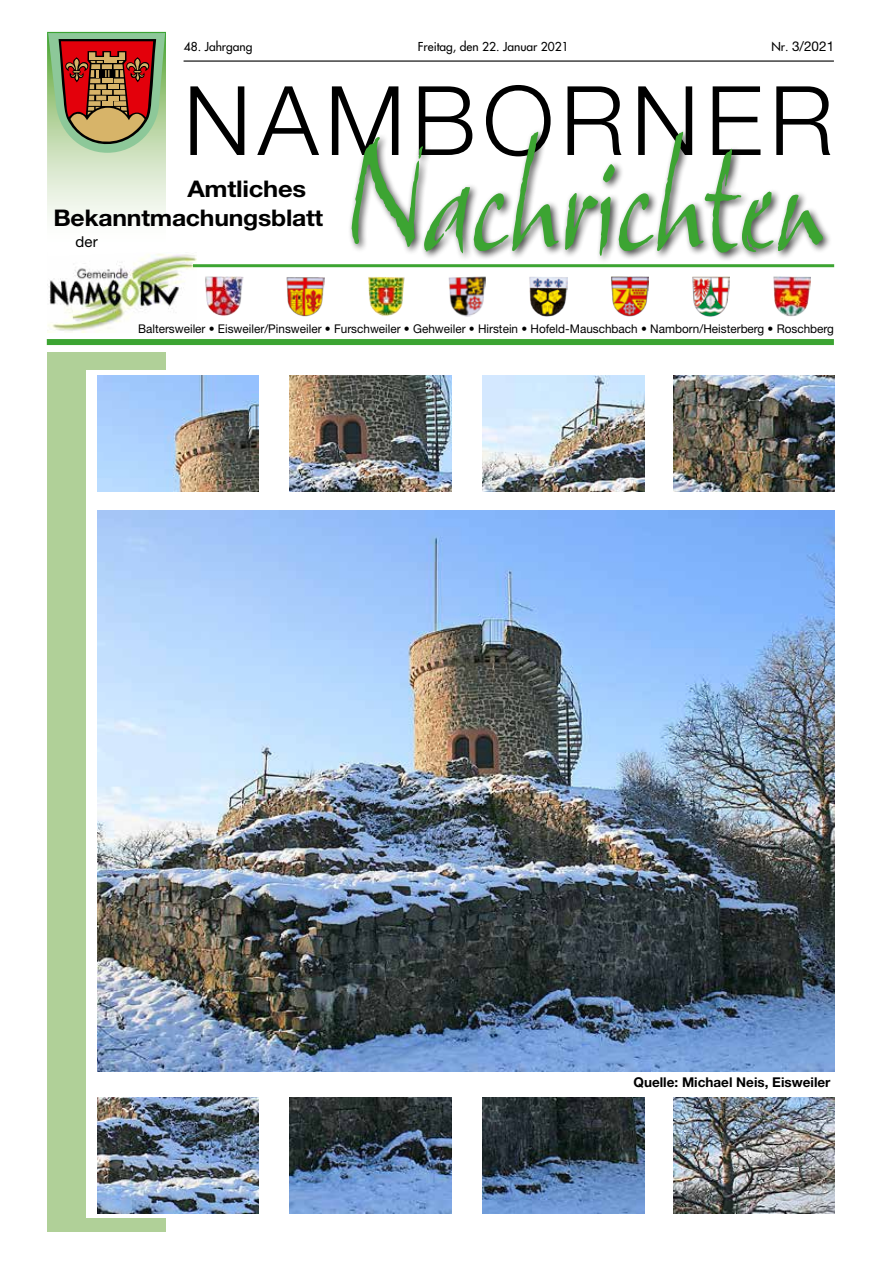
<style>
.page{position:relative;width:881px;height:1263px;background:#fff}
.page>*{position:absolute;margin:0;border:0;box-sizing:border-box;transform-origin:0 0}
.t1{font:166.5px "Samuel ITC";letter-spacing:-.02em;color:#3ca432;scale:.75 1}
.t2{font:300 96px "Helvetica Neue LT";letter-spacing:.07em;color:#000}
.t3{font:700 22.95px/28.5px "Helvetica Neue LT";letter-spacing:-.01em;color:#000;scale:1.11 1}
.t4{font:15px "Helvetica Neue LT";color:#000}
.t5{font:700 13.5px "Helvetica Neue LT";color:#000}
.t6{font:13.5px "Helvetica Neue LT";color:#000}
.t7{font:12px "Helvetica Neue LT";color:#000}
.t8{font:12px "Futura LT";color:#000}
.s1{font-family:"Futura LT";font-size:12px}
</style>
<div class="page">
<img style="left:47px;top:254px;width:149px;height:78px">
<div style="left:47px;top:352px;width:119px;height:879px;background:#b0d098"></div>
<img style="left:205px;top:276px;width:38px;height:40px">
<img style="left:286px;top:277px;width:38px;height:40px">
<img style="left:368px;top:277px;width:37px;height:39px">
<img style="left:448px;top:276px;width:38px;height:41px">
<img style="left:529px;top:277px;width:38px;height:40px">
<img style="left:611px;top:276px;width:37px;height:41px">
<img style="left:692px;top:276px;width:37px;height:41px">
<img style="left:773px;top:276px;width:37px;height:41px">
<hr style="left:193px;top:264px;width:640px;height:3px;background:#3ca432">
<div style="left:47px;top:339px;width:786px;height:6px;background:#3ca432"></div>
<hr style="left:183px;top:60px;width:650px;height:2px;background:#000">
<div style="left:347px;top:128px;width:485px;height:137px;background:#000;opacity:.75"></div>
<div style="left:87px;top:370px;width:746px;height:847px;background:#fff"></div>
<svg style="left:47px;top:32px;width:119px;height:225px"></svg>
<img style="left:98px;top:510px;width:736px;height:561px">
<img style="left:97px;top:376px;width:162px;height:115px">
<img style="left:289px;top:376px;width:162px;height:115px">
<img style="left:482px;top:376px;width:161px;height:115px">
<img style="left:673px;top:376px;width:161px;height:115px">
<img style="left:97px;top:1098px;width:162px;height:115px">
<img style="left:289px;top:1098px;width:162px;height:115px">
<img style="left:482px;top:1098px;width:161px;height:115px">
<img style="left:673px;top:1098px;width:161px;height:115px">
<p class="t8" style="left:184px;top:39px;width:70px">48. Jahrgang</p>
<p class="t8" style="left:418px;top:39px;width:152px">Freitag, den 22. Januar 2021</p>
<p class="t6" style="left:771px;top:38px;width:64px"><span class="s1">Nr.</span> 3/2021</p>
<h2 class="t2" style="left:183px;top:62px;width:651px">NAMBORNER</h2>
<h1 class="t1" style="left:345px;top:102px;width:641px">Nachrichten</h1>
<h3 class="t3" style="left:53px;top:174px;width:244px;text-indent:134px">Amtliches<br>Bekanntmachungsblatt</h3>
<p class="t4" style="left:75px;top:232px;width:24px">der</p>
<p class="t7" style="left:138px;top:321px;width:697px">Baltersweiler • Eisweiler/Pinsweiler • Furschweiler • Gehweiler • Hirstein • Hofeld-Mauschbach • Namborn/Heisterberg • Roschberg</p>
<p class="t5" style="left:633px;top:1074px;width:198px">Quelle: Michael Neis, Eisweiler</p>
</div>
